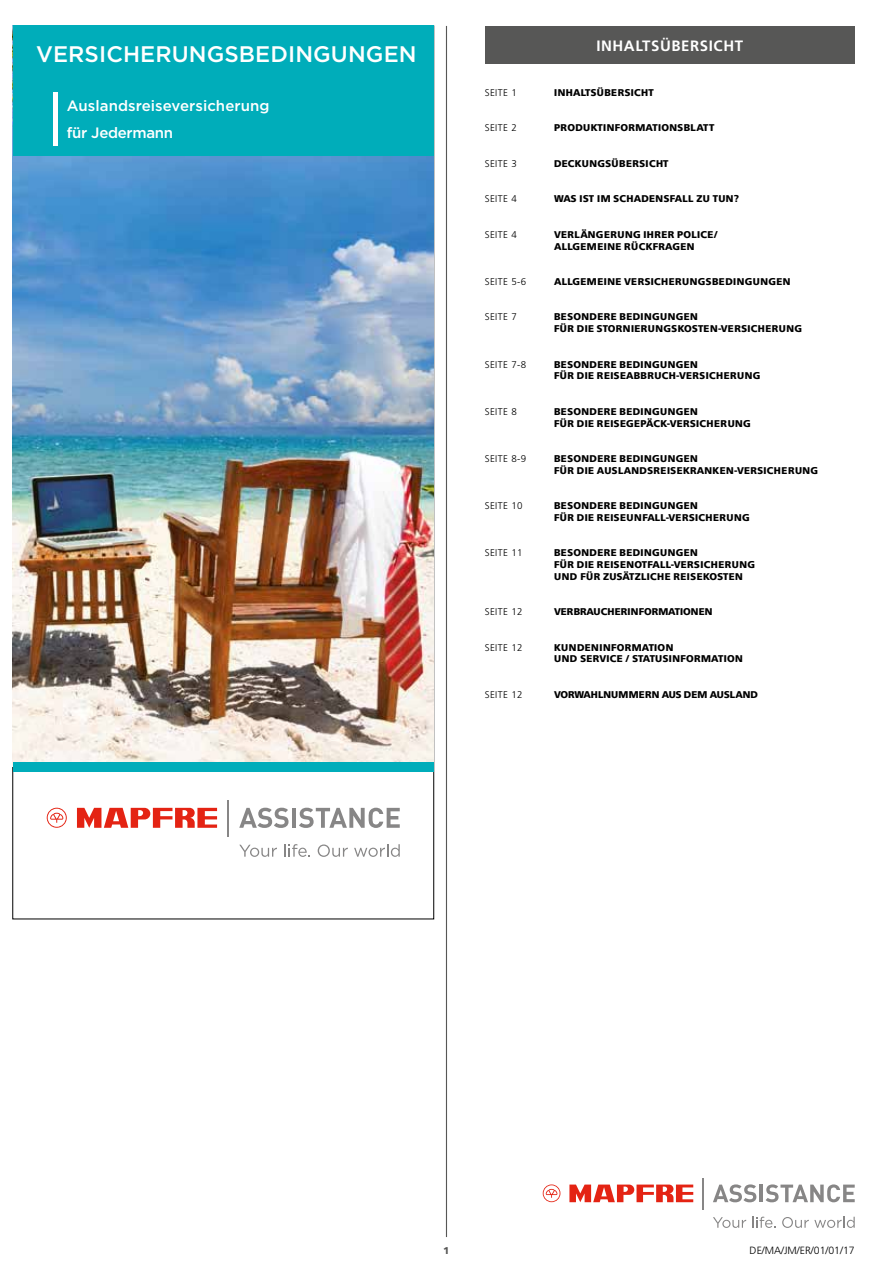
<style>
.page{position:relative;width:893px;height:1263px;background:#fff}
.page>*{position:absolute;margin:0;border:0;box-sizing:border-box;transform-origin:0 0}
.t1{font:500 22.5px "Gotham";letter-spacing:.005em;color:#fff}
.t2{font:500 15px/27px "Gotham";letter-spacing:.005em;color:#fff}
.t3{font:700 15px "Frutiger";letter-spacing:.04em;color:#fff}
.t4{font:300 10.5px "Frutiger";color:#000}
.t5{font:900 9.75px/11.7px "Frutiger BQ";letter-spacing:.05em;color:#000}
.t6{font:900 9.75px/11.7px "Frutiger BQ";letter-spacing:.03em;color:#000}
.t7{font:300 9.75px "Frutiger";letter-spacing:.04em;color:#000}
.t8{font:900 9.75px "Frutiger BQ";color:#000}
.t9{font:900 9.75px "Frutiger BQ";color:#575756}
</style>
<div class="page">
<hr style="left:446px;top:26px;width:1px;height:1211px;background:#575756">
<div style="left:485px;top:26px;width:370px;height:38px;background:#575756"></div>
<svg style="left:543px;top:1184px;width:17px;height:18px"></svg>
<svg style="left:569px;top:1184px;width:124px;height:18px"></svg>
<hr style="left:702px;top:1178px;width:2px;height:32px;background:#878686">
<svg style="left:713px;top:1184px;width:43px;height:18px"></svg>
<hr style="left:760px;top:1184px;width:3px;height:18px;background:#878686">
<svg style="left:766px;top:1184px;width:89px;height:18px"></svg>
<svg style="left:713px;top:1217px;width:33px;height:11px"></svg>
<svg style="left:752px;top:1217px;width:24px;height:11px"></svg>
<svg style="left:782px;top:1217px;width:73px;height:11px"></svg>
<img style="left:13px;top:156px;width:421px;height:606px">
<div style="left:13px;top:26px;width:421px;height:130px;background:#00adba"></div>
<div style="left:13px;top:762px;width:421px;height:9px;background:#00adba"></div>
<svg style="left:53px;top:93px;width:4px;height:53px"></svg>
<svg style="left:47px;top:808px;width:20px;height:20px"></svg>
<svg style="left:77px;top:808px;width:140px;height:20px"></svg>
<hr style="left:227px;top:800px;width:2px;height:36px;background:#878686">
<svg style="left:239px;top:808px;width:50px;height:20px"></svg>
<hr style="left:292px;top:808px;width:4px;height:20px;background:#878686">
<svg style="left:299px;top:808px;width:101px;height:20px"></svg>
<svg style="left:239px;top:845px;width:38px;height:12px"></svg>
<svg style="left:284px;top:844px;width:26px;height:13px"></svg>
<svg style="left:318px;top:844px;width:30px;height:13px"></svg>
<svg style="left:354px;top:844px;width:46px;height:13px"></svg>
<h1 class="t1" style="left:36px;top:40px;width:382px">VERSICHERUNGSBEDINGUNGEN</h1>
<h2 class="t2" style="left:67px;top:92px;width:204px">Auslandsreiseversicherung für Jedermann</h2>
<h2 class="t3" style="left:596px;top:37px;width:148px">INHALTSÜBERSICHT</h2>
<p class="t7" style="left:485px;top:87px;width:34px">SEITE 1</p>
<p class="t6" style="left:554px;top:87px;width:101px">INHALTSÜBERSICHT</p>
<p class="t7" style="left:485px;top:122px;width:34px">SEITE 2</p>
<p class="t6" style="left:554px;top:122px;width:162px">PRODUKTINFORMATIONSBLATT</p>
<p class="t7" style="left:485px;top:158px;width:34px">SEITE 3</p>
<p class="t6" style="left:554px;top:158px;width:116px">DECKUNGSÜBERSICHT</p>
<p class="t7" style="left:485px;top:193px;width:34px">SEITE 4</p>
<p class="t6" style="left:554px;top:193px;width:186px">WAS IST IM SCHADENSFALL ZU TUN?</p>
<p class="t7" style="left:485px;top:229px;width:34px">SEITE 4</p>
<p class="t6" style="left:554px;top:229px;width:165px">VERLÄNGERUNG IHRER POLICE/<br>ALLGEMEINE RÜCKFRAGEN</p>
<p class="t7" style="left:485px;top:276px;width:43px">SEITE 5-6</p>
<p class="t5" style="left:554px;top:276px;width:238px">ALLGEMEINE VERSICHERUNGSBEDINGUNGEN</p>
<p class="t7" style="left:485px;top:312px;width:34px">SEITE 7</p>
<p class="t5" style="left:554px;top:311px;width:249px">BESONDERE BEDINGUNGEN<br>FÜR DIE STORNIERUNGSKOSTEN-VERSICHERUNG</p>
<p class="t7" style="left:485px;top:359px;width:43px">SEITE 7-8</p>
<p class="t5" style="left:554px;top:358px;width:208px">BESONDERE BEDINGUNGEN<br>FÜR DIE REISEABBRUCH-VERSICHERUNG</p>
<p class="t7" style="left:485px;top:406px;width:34px">SEITE 8</p>
<p class="t5" style="left:554px;top:406px;width:198px">BESONDERE BEDINGUNGEN<br>FÜR DIE REISEGEPÄCK-VERSICHERUNG</p>
<p class="t7" style="left:485px;top:453px;width:43px">SEITE 8-9</p>
<p class="t5" style="left:554px;top:453px;width:265px">BESONDERE BEDINGUNGEN<br>FÜR DIE AUSLANDSREISEKRANKEN-VERSICHERUNG</p>
<p class="t7" style="left:485px;top:500px;width:39px">SEITE 10</p>
<p class="t5" style="left:554px;top:500px;width:197px">BESONDERE BEDINGUNGEN<br>FÜR DIE REISEUNFALL-VERSICHERUNG</p>
<p class="t7" style="left:485px;top:547px;width:39px">SEITE 11</p>
<p class="t5" style="left:554px;top:547px;width:202px">BESONDERE BEDINGUNGEN<br>FÜR DIE REISENOTFALL-VERSICHERUNG<br>UND FÜR ZUSÄTZLICHE REISEKOSTEN</p>
<p class="t7" style="left:485px;top:606px;width:39px">SEITE 12</p>
<p class="t8" style="left:554px;top:606px;width:160px">VERBRAUCHERINFORMATIONEN</p>
<p class="t7" style="left:485px;top:642px;width:39px">SEITE 12</p>
<p class="t6" style="left:554px;top:641px;width:190px">KUNDENINFORMATION<br>UND SERVICE / STATUSINFORMATION</p>
<p class="t7" style="left:485px;top:689px;width:39px">SEITE 12</p>
<p class="t8" style="left:554px;top:689px;width:206px">VORWAHLNUMMERN AUS DEM AUSLAND</p>
<p class="t9" style="left:444px;top:1245px;width:7px">1</p>
<p class="t4" style="left:750px;top:1245px;width:107px">DE/MA/JM/ER/01/01/17</p>
</div>
